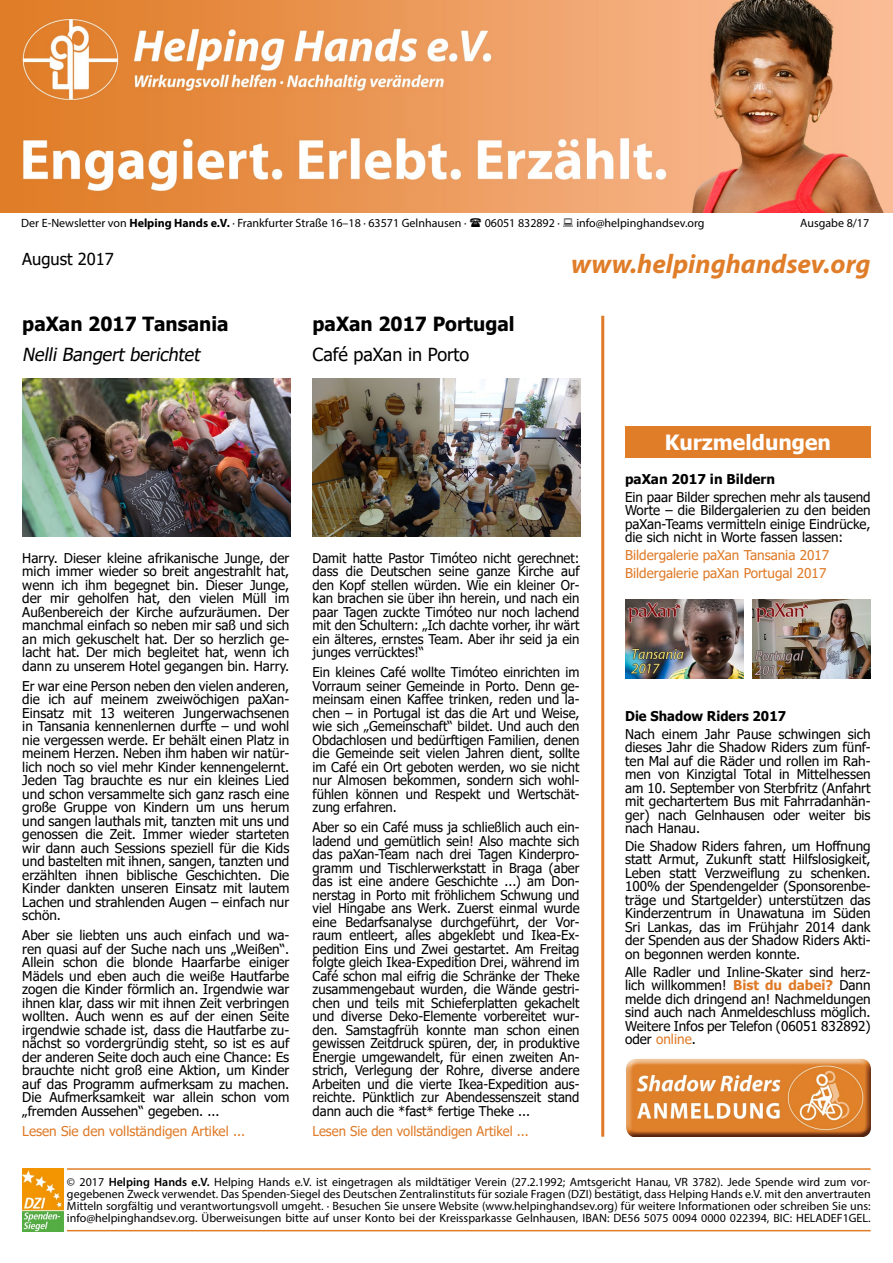
<style>
.page{position:relative;width:893px;height:1263px;background:#fff}
.page>*{position:absolute;margin:0;border:0;box-sizing:border-box;transform-origin:0 0}
.t1{font:italic 700 27px "Myriad Pro";color:#e07d29}
.t2{font:700 21px "Tahoma";color:#fff}
.t3{font:700 19.5px "Tahoma";color:#000}
.t4{font:italic 18px "Tahoma";color:#000}
.t5{font:18px "Tahoma";color:#000}
.t6{font:16.5px "Tahoma";color:#000}
.t7{font:13.5px/13.5px "Tahoma";color:#000;text-align:justify}
.t8{font:13.5px/17.7px "Tahoma";color:#df7a27}
.t9{font:700 13.5px "Tahoma";color:#000}
.t10{font:12px/12px "Myriad Pro";color:#000;text-align:justify}
.s1{font-weight:700}
.s2{font-weight:700;color:#df7a27}
.s3{color:#df7a27}
.s4{font-weight:600}
</style>
<div class="page">
<img style="left:0;top:0;width:893px;height:213px">
<hr style="left:67px;top:1230px;width:804px;height:1px;background:#e07d29">
<hr style="left:67px;top:1168px;width:804px;height:2px;background:#e07d29">
<div style="left:625px;top:426px;width:246px;height:32px;background:#e07d29"></div>
<hr style="left:601px;top:316px;width:3px;height:821px;background:#df7a27">
<img style="left:22px;top:1168px;width:42px;height:63px">
<img style="left:22px;top:379px;width:268px;height:158px">
<img style="left:313px;top:379px;width:267px;height:158px">
<img style="left:625px;top:600px;width:118px;height:79px">
<img style="left:753px;top:600px;width:118px;height:79px">
<img style="left:626px;top:1058px;width:245px;height:79px">
<p class="t10" style="left:21px;top:217px;width:447px">Der E-Newsletter von <span class="s1">Helping Hands e.V.</span> · Frankfurter Straße 16–18 · 63571 Gelnhausen ·</p>
<p class="t10" style="left:485px;top:217px;width:77px">06051 832892 ·</p>
<p class="t10" style="left:576px;top:217px;width:130px">info@helpinghandsev.org</p>
<p class="t10" style="left:800px;top:217px;width:71px">Ausgabe 8/17</p>
<h1 class="t1" style="left:571px;top:247px;width:301px">www.helpinghandsev.org</h1>
<p class="t6" style="left:22px;top:248px;width:93px">August 2017</p>
<h3 class="t3" style="left:22px;top:310px;width:208px">paXan 2017 Tansania</h3>
<h3 class="t4" style="left:22px;top:342px;width:183px">NelliBangertberichtet</h3>
<h3 class="t3" style="left:313px;top:310px;width:204px">paXan 2017 Portugal</h3>
<h3 class="t5" style="left:313px;top:342px;width:158px">Café paXan in Porto</h3>
<p class="t7" style="left:22px;top:552px;width:269px">Harry. Dieser kleine afrikanische Junge, der mich immer wieder so breit angestrahlt hat, wenn ich ihm begegnet bin. Dieser Junge, der mir geholfen hat, den vielen Müll im Außenbereich der Kirche aufzuräumen. Der manchmal einfach so neben mir saß und sich an mich gekuschelt hat. Der so herzlich ge&shy;lacht hat. Der mich begleitet hat, wenn ich dann zu unserem Hotel gegangen bin. Harry.</p>
<p class="t7" style="left:22px;top:680px;width:269px">Er war eine Person neben den vielen anderen, die ich auf meinem zweiwöchigen paXan-Einsatz mit 13 weiteren Jungerwachsenen in Tansania kennenlernen durfte – und wohl nie vergessen werde. Er behält einen Platz in meinem Herzen. Neben ihm haben wir natür&shy;lich noch so viel mehr Kinder kennengelernt.<br>Jeden Tag brauchte es nur ein kleines Lied und schon versammelte sich ganz rasch eine große Gruppe von Kindern um uns herum und sangen lauthals mit, tanzten mit uns und genossen die Zeit. Immer wieder starteten wir dann auch Sessions speziell für die Kids und bastelten mit ihnen, sangen, tanzten und erzählten ihnen biblische Geschichten. Die Kinder dankten unseren Einsatz mit lautem Lachen und strahlenden Augen – einfach nur schön.</p>
<p class="t7" style="left:22px;top:929px;width:269px">Aber sie liebten uns auch einfach und wa&shy;ren quasi auf der Suche nach uns „Weißen“.<br>Allein schon die blonde Haarfarbe einiger Mädels und eben auch die weiße Hautfarbe zogen die Kinder förmlich an. Irgendwie war ihnen klar, dass wir mit ihnen Zeit verbringen wollten. Auch wenn es auf der einen Seite irgendwie schade ist, dass die Hautfarbe zu&shy;nächst so vordergründig steht, so ist es auf der anderen Seite doch auch eine Chance: Es brauchte nicht groß eine Aktion, um Kinder auf das Programm aufmerksam zu machen.<br>Die Aufmerksamkeit war allein schon vom „fremden Aussehen“ gegeben. ...</p>
<p class="t8" style="left:22px;top:1122px;width:224px">Lesen Sie den vollständigen Artikel ...</p>
<p class="t7" style="left:313px;top:552px;width:269px">Damit hatte Pastor Timóteo nicht gerechnet: dass die Deutschen seine ganze Kirche auf den Kopf stellen würden. Wie ein kleiner Or&shy;kan brachen sie über ihn herein, und nach ein paar Tagen zuckte Timóteo nur noch lachend mit den Schultern: „Ich dachte vorher, ihr wärt ein älteres, ernstes Team. Aber ihr seid ja ein junges verrücktes!“</p>
<p class="t7" style="left:313px;top:666px;width:269px">Ein kleines Café wollte Timóteo einrichten im Vorraum seiner Gemeinde in Porto. Denn ge&shy;meinsam einen Kaffee trinken, reden und la&shy;chen – in Portugal ist das die Art und Weise, wie sich „Gemeinschaft“ bildet. Und auch den Obdachlosen und bedürftigen Familien, denen die Gemeinde seit vielen Jahren dient, sollte im Café ein Ort geboten werden, wo sie nicht nur Almosen bekommen, sondern sich wohl&shy;fühlen können und Respekt und Wertschät&shy;zung erfahren.</p>
<p class="t7" style="left:313px;top:821px;width:269px">Aber so ein Café muss ja schließlich auch ein&shy;ladend und gemütlich sein! Also machte sich das paXan-Team nach drei Tagen Kinderpro&shy;gramm und Tischlerwerkstatt in Braga (aber das ist eine andere Geschichte ...) am Don&shy;nerstag in Porto mit fröhlichem Schwung und viel Hingabe ans Werk. Zuerst einmal wurde eine Bedarfsanalyse durchgeführt, der Vor&shy;raum entleert, alles abgeklebt und Ikea-Ex&shy;pedition Eins und Zwei gestartet. Am Freitag folgte gleich Ikea-Expedition Drei, während im Café schon mal eifrig die Schränke der Theke zusammengebaut wurden, die Wände gestri&shy;chen und teils mit Schieferplatten gekachelt und diverse Deko-Elemente vorbereitet wur&shy;den. Samstagfrüh konnte man schon einen gewissen Zeitdruck spüren, der, in produktive Energie umgewandelt, für einen zweiten An&shy;strich, Verlegung der Rohre, diverse andere Arbeiten und die vierte Ikea-Expedition aus&shy;reichte. Pünktlich zur Abendessenszeit stand dann auch die *fast* fertige Theke ...</p>
<p class="t8" style="left:313px;top:1122px;width:218px">Lesen Sie den vollständigen Artikel ...</p>
<h2 class="t2" style="left:665px;top:428px;width:168px">Kurzmeldungen</h2>
<p class="t9" style="left:625px;top:470px;width:151px">paXan 2017 in Bildern</p>
<p class="t7" style="left:625px;top:491px;width:247px">Ein paar Bilder sprechen mehr als tausend Worte – die Bildergalerien zu den beiden paXan-Teams vermitteln einige Eindrücke, die sich nicht in Worte fassen lassen:</p>
<p class="t8" style="left:625px;top:547px;width:206px">Bildergalerie paXan Tansania 2017<br>Bildergalerie paXan Portugal 2017</p>
<p class="t9" style="left:625px;top:706px;width:162px">Die Shadow Riders 2017</p>
<p class="t7" style="left:625px;top:728px;width:247px">Nach einem Jahr Pause schwingen sich dieses Jahr die Shadow Riders zum fünf&shy;ten Mal auf die Räder und rollen im Rah&shy;men von Kinzigtal Total in Mittelhessen am 10. September von Sterbfritz (Anfahrt mit gechartertem Bus mit Fahrradanhän&shy;ger) nach Gelnhausen oder weiter bis nach Hanau.</p>
<p class="t7" style="left:625px;top:840px;width:247px">Die Shadow Riders fahren, um Hoffnung statt Armut, Zukunft statt Hilfslosigkeit, Leben statt Verzweiflung zu schenken.<br>100% der Spendengelder (Sponsorenbe&shy;träge und Startgelder) unterstützen das Kinderzentrum in Unawatuna im Süden Sri Lankas, das im Frühjahr 2014 dank der Spenden aus der Shadow Riders Akti&shy;on begonnen werden konnte.</p>
<p class="t7" style="left:625px;top:966px;width:247px">Alle Radler und Inline-Skater sind herz&shy;lich willkommen! <span class="s2">Bist du dabei?</span> Dann melde dich dringend an! Nachmeldungen sind auch nach Anmeldeschluss möglich.<br>Weitere Infos per Telefon (06051 832892) oder <span class="s3">online</span>.</p>
<p class="t10" style="left:67px;top:1176px;width:805px">© 2017 <span class="s4">Helping Hands e.V.</span> Helping Hands e.V. ist eingetragen als mildtätiger Verein (27.2.1992; Amtsgericht Hanau, VR 3782). Jede Spende wird zum vor&shy;gegebenen Zweck verwendet. Das Spenden-Siegel des Deutschen Zentralinstituts für soziale Fragen (DZI) bestätigt, dass Helping Hands e.V. mit den anvertrauten Mitteln sorgfältig und verantwortungsvoll umgeht. · Besuchen Sie unsere Website (www.helpinghandsev.org) für weitere Informationen oder schreiben Sie uns: info@helpinghandsev.org. Überweisungen bitte auf unser Konto bei der Kreissparkasse Gelnhausen, IBAN: DE56 5075 0094 0000 022394, BIC: HELADEF1GEL.</p>
</div>
